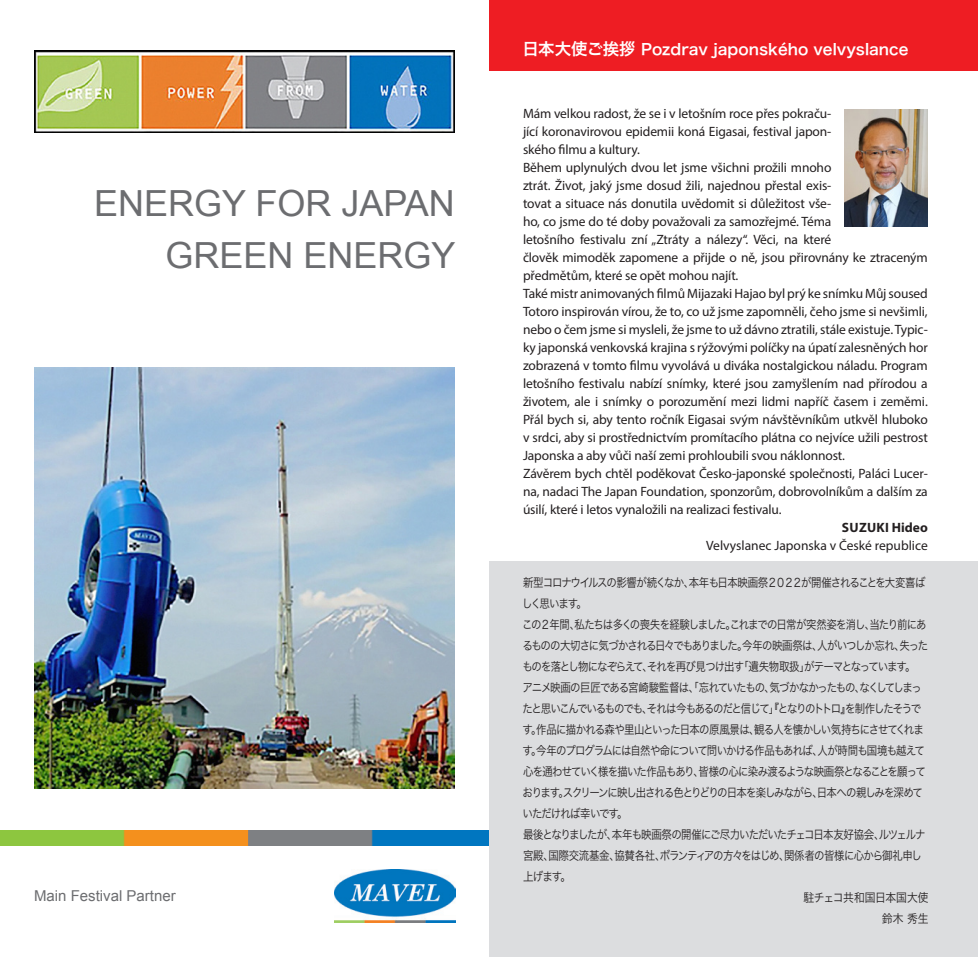
<style>
.page{position:relative;width:978px;height:957px;background:#fff}
.page>*{position:absolute;margin:0;border:0;box-sizing:border-box;transform-origin:0 0}
.t1{font:36px "Arial";color:#6c6d70}
.t2{font:15.3px "Hira Kaku Pro W6";color:#fff}
.t3{font:15px "Arial";color:#6c6d70}
.t4{font:13.5px/18px "Myriad Pro";letter-spacing:-.01em;color:#231f20;text-align:justify}
.t5{font:700 13.5px "Myriad Pro";letter-spacing:.02em;color:#231f20}
.t6{font:12px/21px "Hira Kaku Pro W3";letter-spacing:-.095em;color:#231f20;scale:.87 1}
.t7{font:12px "Hira Kaku Pro W3";letter-spacing:-.035em;color:#231f20;scale:.9 1}
.t8{font:12px "Hira Kaku Pro W3";letter-spacing:-.095em;color:#231f20;scale:.9 1}
.s1{font-size:16.5px}
</style>
<div class="page">
<div style="left:489px;top:0;width:489px;height:70px;background:#ee1d23"></div>
<div style="left:489px;top:561px;width:489px;height:396px;background:#dcdddf"></div>
<img style="left:844px;top:109px;width:83px;height:117px">
<img style="left:34px;top:51px;width:421px;height:81px">
<img style="left:27px;top:830px;width:462px;height:16px">
<img style="left:0;top:830px;width:27px;height:16px">
<img style="left:34px;top:367px;width:421px;height:421px">
<img style="left:334px;top:869px;width:121px;height:53px">
<p class="t1" style="left:94px;top:180px;width:362px">ENERGY FOR JAPAN</p>
<p class="t1" style="left:166px;top:232px;width:292px">GREEN ENERGY</p>
<p class="t3" style="left:34px;top:886px;width:143px">Main Festival Partner</p>
<p class="t2" style="left:522px;top:36px;width:388px"><span class="s1">日本大使ご挨拶</span> Pozdrav japonského velvyslance</p>
<p class="t4" style="left:523px;top:104px;width:310px">Mám velkou radost, že se i v letošním roce přes pokraču&shy;jící koronavirovou epidemii koná Eigasai, festival japon&shy;ského filmu a kultury.</p>
<p class="t4" style="left:523px;top:158px;width:406px;text-align:left">Během uplynulých dvou let jsme všichni prožili mnoho<br>ztrát. Život, jaký jsme dosud žili, najednou přestal exis-<br>tovat a situace nás donutila uvědomit si důležitost vše-<br>ho, co jsme do té doby považovali za samozřejmé. Téma<br>letošního festivalu zní „Ztráty a nálezy“. Věci, na které<br>člověk mimoděk zapomene a přijde o ně, jsou přirovnány ke ztraceným předmětům, které se opět mohou najít.</p>
<p class="t4" style="left:523px;top:284px;width:406px">Také mistr animovaných filmů Mijazaki Hajao byl prý ke snímku Můj soused Totoro inspirován vírou, že to, co už jsme zapomněli, čeho jsme si nevšimli, nebo o čem jsme si mysleli, že jsme to už dávno ztratili, stále existuje. Typic&shy;ky japonská venkovská krajina s rýžovými políčky na úpatí zalesněných hor zobrazená v tomto filmu vyvolává u diváka nostalgickou náladu. Program letošního festivalu nabízí snímky, které jsou zamyšlením nad přírodou a životem, ale i snímky o porozumění mezi lidmi napříč časem i zeměmi.<br>Přál bych si, aby tento ročník Eigasai svým návštěvníkům utkvěl hluboko v srdci, aby si prostřednictvím promítacího plátna co nejvíce užili pestrost Japonska a aby vůči naší zemi prohloubili svou náklonnost.</p>
<p class="t4" style="left:523px;top:464px;width:406px">Závěrem bych chtěl poděkovat Česko-japonské společnosti, Paláci Lucer&shy;na, nadaci The Japan Foundation, sponzorům, dobrovolníkům a dalším za úsilí, které i letos vynaložili na realizaci festivalu.</p>
<p class="t5" style="left:842px;top:519px;width:87px">SUZUKI Hideo</p>
<p class="t4" style="left:706px;top:536px;width:223px">Velvyslanec Japonska v České republice</p>
<p class="t6" style="left:522px;top:571px;width:465px">新型コロナウイルスの影響が続くなか、本年も日本映画祭２０２２が開催されることを大変喜ばしく思います。</p>
<p class="t6" style="left:522px;top:613px;width:468px">この２年間、私たちは多くの喪失を経験しました。これまでの日常が突然姿を消し、当たり前にあるものの大切さに気づかされる日々でもありました。今年の映画祭は、人がいつしか忘れ、失ったものを落とし物になぞらえて、それを再び見つけ出す「遺失物取扱」がテーマとなっています。</p>
<p class="t6" style="left:522px;top:676px;width:465px">アニメ映画の巨匠である宮崎駿監督は、「忘れていたもの、気づかなかったもの、なくしてしまったと思いこんでいるものでも、それは今もあるのだと信じて」『となりのトトロ』を制作したそうです。作品に描かれる森や里山といった日本の原風景は、観る人を懐かしい気持ちにさせてくれます。今年のプログラムには自然や命について問いかける作品もあれば、人が時間も国境も越えて心を通わせていく様を描いた作品もあり、皆様の心に染み渡るような映画祭となることを願っております。スクリーンに映し出される色とりどりの日本を楽しみながら、日本への親しみを深めていただければ幸いです。</p>
<p class="t6" style="left:523px;top:823px;width:464px">最後となりましたが、本年も映画祭の開催にご尽力いただいたチェコ日本友好協会、ルツェルナ宮殿、国際交流基金、協賛各社、ボランティアの方々をはじめ、関係者の皆様に心から御礼申し上げます。</p>
<p class="t7" style="left:804px;top:887px;width:141px">駐チェコ共和国日本国大使</p>
<p class="t8" style="left:882px;top:908px;width:53px">鈴木 秀生</p>
</div>
